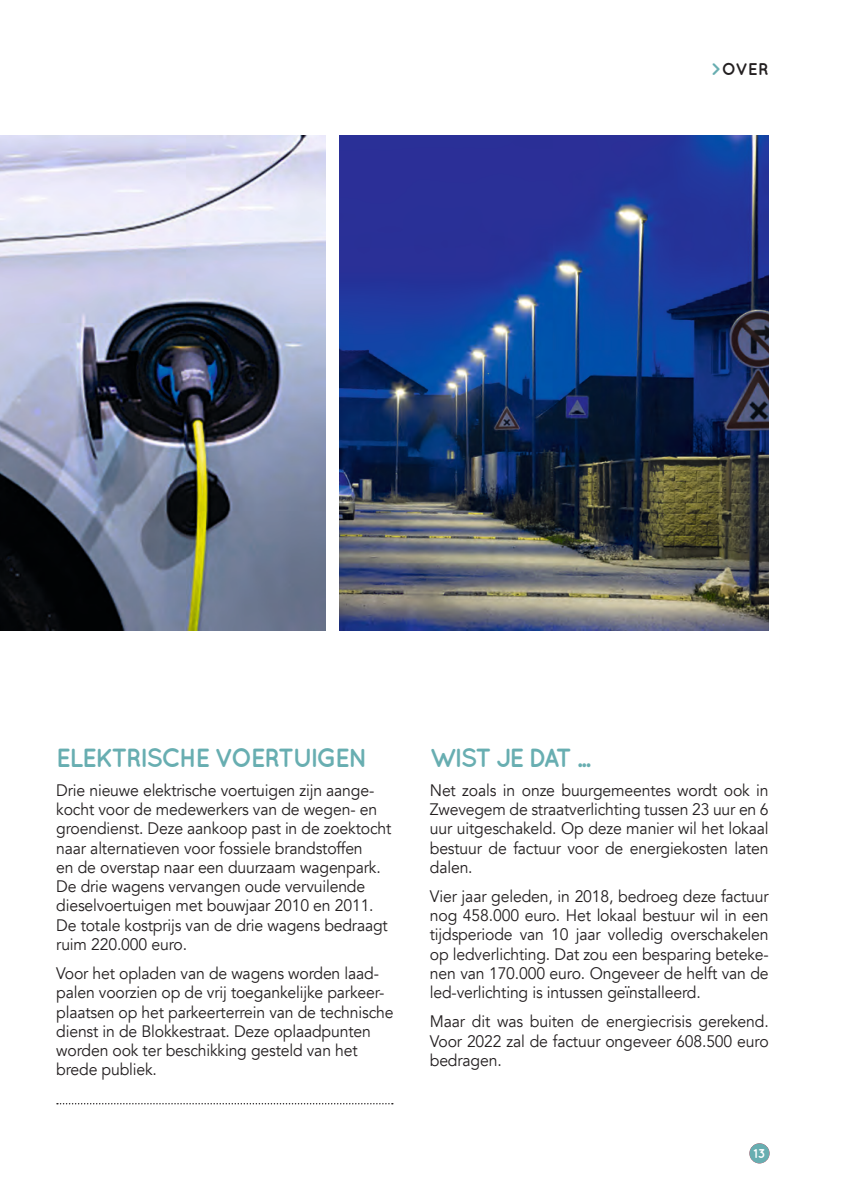
<style>
.page{position:relative;width:844px;height:1191px;background:#fff}
.page>*{position:absolute;margin:0;border:0;box-sizing:border-box;transform-origin:0 0}
.t1{font:700 26.25px "Quicksand";letter-spacing:-.06em;color:#68aeb1;scale:.95 1}
.t2{font:700 26.25px "Quicksand";letter-spacing:-.095em;color:#68aeb1;scale:.95 1}
.t3{font:700 16.97px "Quicksand";color:#231f20}
.t4{font:16.62px/19.2px "Avenir";letter-spacing:-.01em;color:#231f20;text-align:justify;scale:.95 1}
.t5{font:700 12.78px "Quicksand";color:#fff}
.s1{color:#68aeb1}
</style>
<div class="page">
<svg style="left:57px;top:1103px;width:336px;height:1px"></svg>
<img style="left:0;top:135px;width:325px;height:495px">
<img style="left:339px;top:135px;width:429px;height:495px">
<div style="left:749px;top:1143px;width:20px;height:20px;background:#68aeb1;border-radius:50%"></div>
<p class="t3" style="left:711px;top:59px;width:59px"><span class="s1">&gt;</span>OVER</p>
<p class="t1" style="left:56px;top:741px;width:329px">ELEKTRISCHE VOERTUIGEN</p>
<p class="t4" style="left:56px;top:780px;width:354px;text-align:left">Drie nieuwe elektrische voertuigen zijn aange&shy;kocht voor de medewerkers van de wegen- en groendienst. Deze aankoop past in de zoektocht naar alternatieven voor fossiele brandstoffen<br>en de overstap naar een duurzaam wagenpark.<br>De drie wagens vervangen oude vervuilende dieselvoertuigen met bouwjaar 2010 en 2011.<br>De totale kostprijs van de drie wagens bedraagt ruim 220.000 euro.</p>
<p class="t4" style="left:56px;top:964px;width:356px;text-align:left">Voor het opladen van de wagens worden laad&shy;palen voorzien op de vrij toegankelijke parkeer&shy;plaatsen op het parkeerterrein van de technische dienst in de Blokkestraat. Deze oplaadpunten worden ook ter beschikking gesteld van het brede publiek.</p>
<p class="t2" style="left:430px;top:741px;width:171px">WIST JE DAT ...</p>
<p class="t4" style="left:430px;top:780px;width:358px">Net zoals in onze buurgemeentes wordt ook in Zwevegem de straatverlichting tussen 23 uur en 6 uur uitgeschakeld. Op deze manier wil het lokaal bestuur de factuur voor de energiekosten laten dalen.</p>
<p class="t4" style="left:430px;top:887px;width:358px">Vier jaar geleden, in 2018, bedroeg deze factuur nog 458.000 euro. Het lokaal bestuur wil in een tijdsperiode van 10 jaar volledig overschakelen op ledverlichting. Dat zou een besparing beteke&shy;nen van 170.000 euro. Ongeveer de helft van de led-verlichting is intussen geïnstalleerd.</p>
<p class="t4" style="left:430px;top:1012px;width:358px">Maar dit was buiten de energiecrisis gerekend.<br>Voor 2022 zal de factuur ongeveer 608.500 euro bedragen.</p>
<p class="t5" style="left:753px;top:1145px;width:14px">13</p>
</div>
